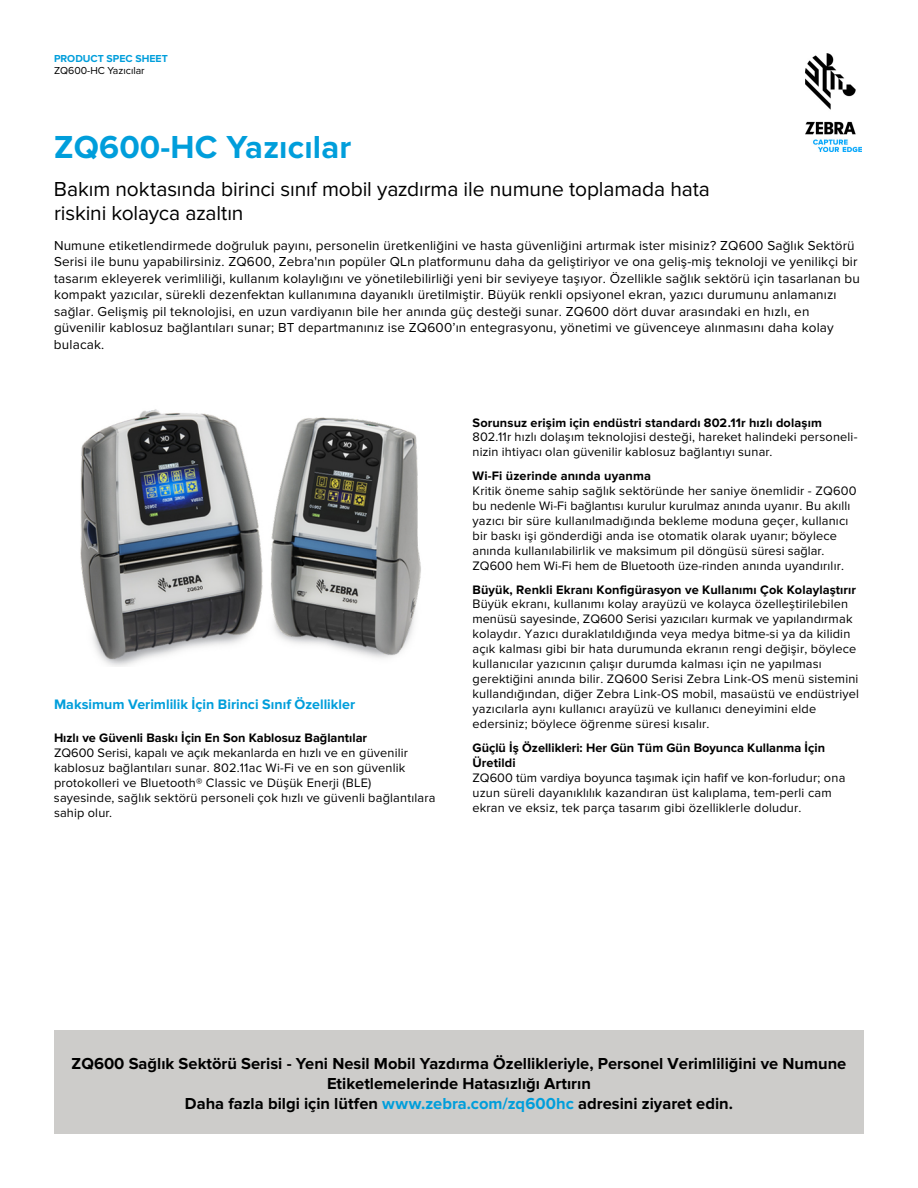
<style>
.page{position:relative;width:918px;height:1188px;background:#fff}
.page>*{position:absolute;margin:0;border:0;box-sizing:border-box;transform-origin:0 0}
.t1{font:700 33px "Proxima Nova";letter-spacing:.005em;color:#009edb}
.t2{font:21px/24px "Proxima Nova";letter-spacing:-.005em;color:#000}
.t3{font:700 16.5px/20.2px "Proxima Nova";color:#000;text-align:center}
.t4{font:700 14.25px "Proxima Nova";color:#009edb}
.t5{font:13.5px/16.5px "Proxima Nova";letter-spacing:.01em;color:#000}
.t6{font:12.75px/15px "Proxima Nova";letter-spacing:.015em;color:#000}
.t7{font:700 12.75px/15px "Proxima Nova";letter-spacing:.01em;color:#000}
.t8{font:10.5px "Proxima Nova";color:#000}
.t9{font:700 10.5px "Proxima Nova";color:#009edb}
.s1{color:#009edb}
</style>
<div class="page">
<img style="left:805px;top:54px;width:57px;height:97px">
<div style="left:54px;top:1031px;width:810px;height:103px;background:#cdccca"></div>
<img style="left:80px;top:409px;width:341px;height:257px">
<p class="t9" style="left:54px;top:52px;width:115px">PRODUCT SPEC SHEET</p>
<p class="t8" style="left:54px;top:64px;width:92px">ZQ600-HC Yazıcılar</p>
<h1 class="t1" style="left:54px;top:128px;width:299px">ZQ600-HC Yazıcılar</h1>
<h2 class="t2" style="left:54px;top:177px;width:657px">Bakım noktasında birinci sınıf mobil yazdırma ile numune toplamada hata riskini kolayca azaltın</h2>
<p class="t5" style="left:54px;top:237px;width:807px">Numune etiketlendirmede doğruluk payını, personelin üretkenliğini ve hasta güvenliğini artırmak ister misiniz? ZQ600 Sağlık Sektörü Serisi ile bunu yapabilirsiniz. ZQ600, Zebra'nın popüler QLn platformunu daha da geliştiriyor ve ona geliş-miş teknoloji ve yenilikçi bir tasarım ekleyerek verimliliği, kullanım kolaylığını ve yönetilebilirliği yeni bir seviyeye taşıyor. Özellikle sağlık sektörü için tasarlanan bu kompakt yazıcılar, sürekli dezenfektan kullanımına dayanıklı üretilmiştir. Büyük renkli opsiyonel ekran, yazıcı durumunu anlamanızı sağlar. Gelişmiş pil teknolojisi, en uzun vardiyanın bile her anında güç desteği sunar. ZQ600 dört duvar arasındaki en hızlı, en güvenilir kablosuz bağlantıları sunar; BT departmanınız ise ZQ600’ın entegrasyonu, yönetimi ve güvenceye alınmasını daha kolay bulacak.</p>
<p class="t4" style="left:54px;top:696px;width:303px">Maksimum Verimlilik İçin Birinci Sınıf Özellikler</p>
<p class="t7" style="left:54px;top:730px;width:315px">Hızlı ve Güvenli Baskı İçin En Son Kablosuz Bağlantılar</p>
<p class="t6" style="left:54px;top:746px;width:383px">ZQ600 Serisi, kapalı ve açık mekanlarda en hızlı ve en güvenilir kablosuz bağlantıları sunar. 802.11ac Wi-Fi ve en son güvenlik protokolleri ve Bluetooth® Classic ve Düşük Enerji (BLE)<br>sayesinde, sağlık sektörü personeli çok hızlı ve güvenli bağlantılara sahip olur.</p>
<p class="t7" style="left:473px;top:415px;width:351px">Sorunsuz erişim için endüstri standardı 802.11r hızlı dolaşım</p>
<p class="t6" style="left:473px;top:429px;width:387px">802.11r hızlı dolaşım teknolojisi desteği, hareket halindeki personeli&shy;nizin ihtiyacı olan güvenilir kablosuz bağlantıyı sunar.</p>
<p class="t7" style="left:473px;top:468px;width:180px">Wi-Fi üzerinde anında uyanma</p>
<p class="t6" style="left:473px;top:483px;width:386px">Kritik öneme sahip sağlık sektöründe her saniye önemlidir - ZQ600 bu nedenle Wi-Fi bağlantısı kurulur kurulmaz anında uyanır. Bu akıllı yazıcı bir süre kullanılmadığında bekleme moduna geçer, kullanıcı bir baskı işi gönderdiği anda ise otomatik olarak uyanır; böylece anında kullanılabilirlik ve maksimum pil döngüsü süresi sağlar.<br>ZQ600 hem Wi-Fi hem de Bluetooth üze-rinden anında uyandırılır.</p>
<p class="t7" style="left:473px;top:582px;width:385px">Büyük, Renkli Ekranı Konfigürasyon ve Kullanımı Çok Kolaylaştırır</p>
<p class="t6" style="left:473px;top:596px;width:388px">Büyük ekranı, kullanımı kolay arayüzü ve kolayca özelleştirilebilen menüsü sayesinde, ZQ600 Serisi yazıcıları kurmak ve yapılandırmak kolaydır. Yazıcı duraklatıldığında veya medya bitme-si ya da kilidin açık kalması gibi bir hata durumunda ekranın rengi değişir, böylece kullanıcılar yazıcının çalışır durumda kalması için ne yapılması gerektiğini anında bilir. ZQ600 Serisi Zebra Link-OS menü sistemini kullandığından, diğer Zebra Link-OS mobil, masaüstü ve endüstriyel yazıcılarla aynı kullanıcı arayüzü ve kullanıcı deneyimini elde edersiniz; böylece öğrenme süresi kısalır.</p>
<p class="t7" style="left:473px;top:740px;width:354px">Güçlü İş Özellikleri: Her Gün Tüm Gün Boyunca Kullanma İçin<br>Üretildi</p>
<p class="t6" style="left:473px;top:770px;width:374px">ZQ600 tüm vardiya boyunca taşımak için hafif ve kon-forludur; ona uzun süreli dayanıklılık kazandıran üst kalıplama, tem-perli cam ekran ve eksiz, tek parça tasarım gibi özelliklerle doludur.</p>
<p class="t3" style="left:72px;top:1053px;width:776px">ZQ600 Sağlık Sektörü Serisi - Yeni Nesil Mobil Yazdırma Özellikleriyle, Personel Verimliliğini ve Numune<br>Etiketlemelerinde Hatasızlığı Artırın<br>Daha fazla bilgi için lütfen <span class="s1">www.zebra.com/zq600hc</span> adresini ziyaret edin.</p>
</div>
